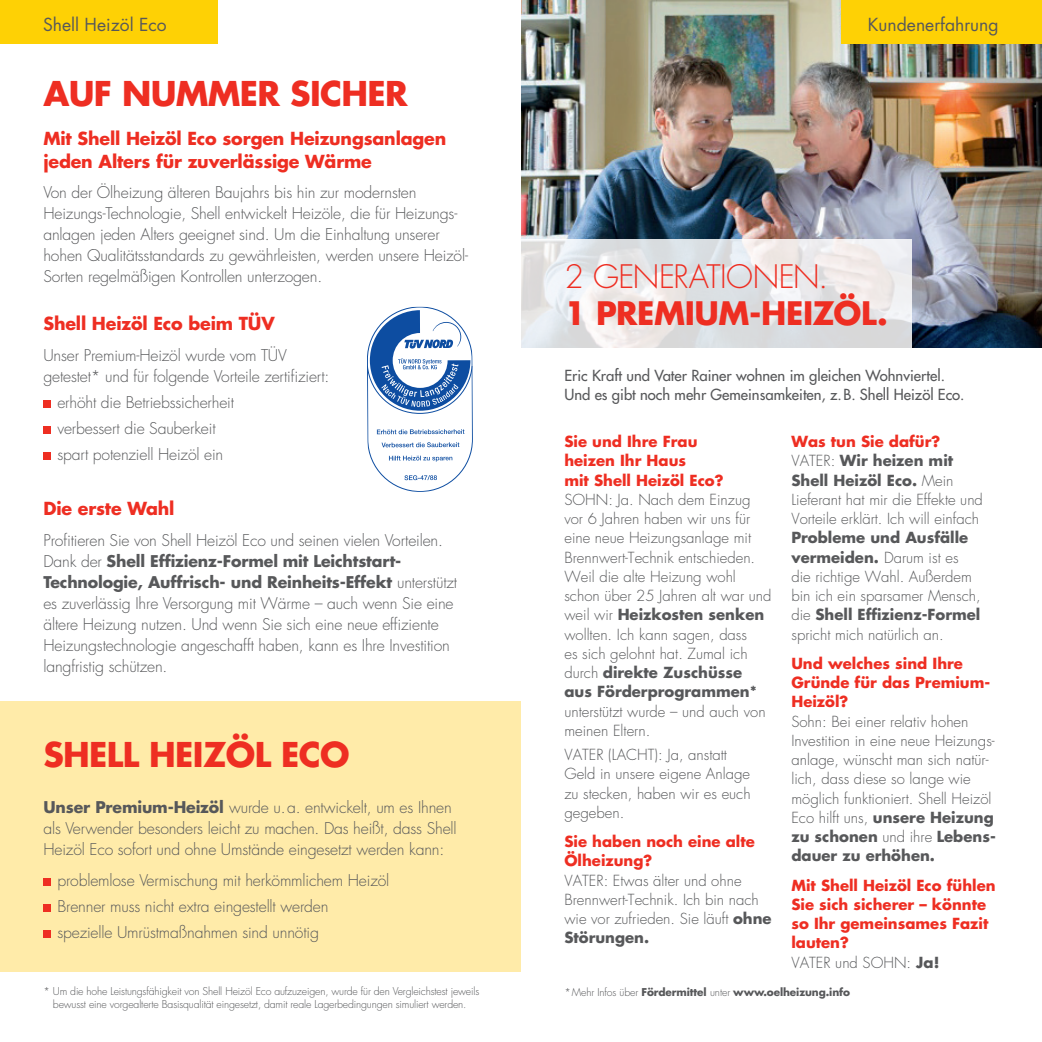
<style>
.page{position:relative;width:1042px;height:1042px;background:#fff}
.page>*{position:absolute;margin:0;border:0;box-sizing:border-box;transform-origin:0 0}
.t1{font:700 33.25px "Futura LT";letter-spacing:-.02em;color:#ee2e22}
.t2{font:700 31.5px "Futura LT";color:#ee2e22}
.t3{font:300 31.5px "Futura LT";letter-spacing:-.015em;color:#ee2e22}
.t4{font:700 17.5px/22.8px "Futura LT";letter-spacing:-.01em;color:#ee2e22}
.t5{font:17.5px "Futura LT";color:#57585a}
.t6{font:300 15.75px/21px "Futura LT";letter-spacing:-.01em;color:#57585a}
.t7{font:300 14.88px/19.2px "Futura LT";color:#57585a}
.t8{font:700 14.88px/19.2px "Futura LT";color:#ee2e22}
.t9{font:14.88px/19.2px "Futura LT";color:#57585a}
.t10{font:300 10.5px/12.2px "Futura LT";letter-spacing:-.015em;color:#57585a;text-align:center}
.t11{font:700 10.5px "Futura LT";letter-spacing:-.01em;color:#57585a}
.s1{font-weight:700}
.s2{font-weight:700;color:#ee2e22}
.s3{font-weight:300;color:#57585a}
.s4{color:#57585a}
.s5{font-weight:300}
</style>
<div class="page">
<div style="left:0;top:701px;width:521px;height:270px;background:#ffeba9"></div>
<div style="left:0;top:0;width:217px;height:43px;background:#fed105"></div>
<div style="left:43px;top:878px;width:8px;height:7px;background:#ee2e22"></div>
<div style="left:43px;top:904px;width:8px;height:7px;background:#ee2e22"></div>
<div style="left:43px;top:930px;width:8px;height:7px;background:#ee2e22"></div>
<div style="left:43px;top:400px;width:8px;height:8px;background:#ee2e22"></div>
<div style="left:43px;top:426px;width:8px;height:8px;background:#ee2e22"></div>
<div style="left:43px;top:452px;width:8px;height:8px;background:#ee2e22"></div>
<svg style="left:367px;top:306px;width:106px;height:186px"></svg>
<img style="left:521px;top:0;width:521px;height:347px">
<div style="left:841px;top:0;width:201px;height:43px;background:#fed105"></div>
<svg style="left:521px;top:239px;width:391px;height:108px"></svg>
<p class="t5" style="left:43px;top:13px;width:125px">Shell Heizöl Eco</p>
<h1 class="t1" style="left:43px;top:71px;width:321px">Auf Nummer sicher</h1>
<p class="t4" style="left:43px;top:127px;width:404px">Mit Shell Heizöl Eco sorgen Heizungsanlagen jeden Alters für zuverlässige Wärme</p>
<p class="t6" style="left:43px;top:183px;width:426px">Von der Ölheizung älteren Baujahrs bis hin zur modernsten Heizungs-Technologie, Shell entwickelt Heizöle, die für Heizungs&shy;anlagen jeden Alters geeignet sind. Um die Einhaltung unserer hohen Qualitätsstandards zu gewährleisten, werden unsere Heizöl-Sorten regelmäßigen Kontrollen unterzogen.</p>
<p class="t4" style="left:43px;top:312px;width:233px">Shell Heizöl Eco beim TÜV</p>
<p class="t6" style="left:43px;top:345px;width:288px">Unser Premium-Heizöl wurde vom TÜV getestet* und für folgende Vorteile zertifiziert:</p>
<p class="t6" style="left:57px;top:390px;width:178px;line-height:25.9px">erhöht die Betriebssicherheit verbessert die Sauberkeit spart potenziell Heizöl ein</p>
<p class="t4" style="left:43px;top:497px;width:133px">Die erste Wahl</p>
<p class="t6" style="left:43px;top:530px;width:415px">Profitieren Sie von Shell Heizöl Eco und seinen vielen Vorteilen.<br>Dank der <span class="s1">Shell Effizienz-Formel mit Leichtstart-Technologie, Auffrisch- und Reinheits-Effekt</span> unterstützt es zuverlässig Ihre Versorgung mit Wärme – auch wenn Sie eine ältere Heizung nutzen. Und wenn Sie sich eine neue effiziente Heizungstechnologie angeschafft haben, kann es Ihre Investition langfristig schützen.</p>
<h1 class="t1" style="left:43px;top:732px;width:40px">Shell</h1>
<h1 class="t1" style="left:149px;top:732px;width:46px">Heizöl</h1>
<h1 class="t1" style="left:281px;top:732px;width:62px">Eco</h1>
<p class="t6" style="left:43px;top:797px;width:415px"><span class="s1">Unser Premium-Heizöl</span> wurde u.a. entwickelt, um es Ihnen als Verwender besonders leicht zu machen. Das heißt, dass Shell<br>Heizöl Eco sofort und ohne Umstände eingesetzt werden kann:</p>
<p class="t6" style="left:57px;top:867px;width:333px;line-height:25.9px">problemlose Vermischung mit herkömmlichem Heizöl<br>Brenner muss nicht extra eingestellt werden<br>spezielle Umrüstmaßnahmen sind unnötig</p>
<p class="t10" style="left:43px;top:986px;width:437px">* Um die hohe Leistungsfähigkeit von Shell Heizöl Eco aufzuzeigen, wurde für den Vergleichstest jeweils bewusst eine vorgealterte Basisqualität eingesetzt, damit reale Lagerbedingungen simuliert werden.</p>
<p class="t5" style="left:868px;top:13px;width:132px">Kundenerfahrung</p>
<h2 class="t3" style="left:564px;top:257px;width:265px">2 Generationen.</h2>
<h2 class="t2" style="left:564px;top:292px;width:241px">1 Premium-Heizöl</h2>
<h2 class="t2" style="left:877px;top:292px;width:12px">.</h2>
<p class="t9" style="left:564px;top:366px;width:402px">Eric Kraft und Vater Rainer wohnen im gleichen Wohnviertel.<br>Und es gibt noch mehr Gemeinsamkeiten, z.B. Shell Heizöl Eco.</p>
<p class="t8" style="left:564px;top:432px;width:161px">Sie und Ihre Frau heizen Ihr Haus<br>mit Shell Heizöl Eco?</p>
<p class="t7" style="left:564px;top:490px;width:209px">Soh n: Ja. Nach dem Einzug vor 6 Jahren haben wir uns für eine neue Heizungsanlage mit<br>Brennwert-Technik entschieden.<br>Weil die alte Heizung wohl schon über 25 Jahren alt war und weil wir <span class="s1">Heizkosten senken </span>wollten. Ich kann sagen, dass<br>es sich gelohnt hat. Zumal ich durch <span class="s1">direkte Zuschüsse aus Förderprogrammen*</span></p>
<p class="t7" style="left:564px;top:702px;width:203px">unterstützt wurde – und auch von meinen Eltern.</p>
<p class="t7" style="left:564px;top:745px;width:188px">Vate r (lacht): Ja, anstatt<br>Geld in unsere eigene Anlage zu stecken, haben wir es euch gegeben.</p>
<p class="t8" style="left:564px;top:831px;width:192px">Sie haben noch eine alte<br>Ölheizung?</p>
<p class="t7" style="left:564px;top:871px;width:9px">vate</p>
<p class="t7" style="left:791px;top:432px;width:193px"><span class="s2">Was tun Sie dafür?<br></span>VATER: <span class="s1">Wir heizen mit<br>Shell Heizöl Eco.</span> Mein<br>Lieferant hat mir die Effekte und<br>Vorteile erklärt. Ich will einfach</p>
<p class="t7" style="left:791px;top:529px;width:191px"><span class="s1">Probleme und Ausfälle vermeiden.</span> Darum ist es die richtige Wahl. Außerdem bin ich ein sparsamer Mensch, die <span class="s1">Shell Effizienz-Formel </span>spricht mich natürlich an.</p>
<p class="t8" style="left:791px;top:653px;width:200px">Und welches sind Ihre<br>Gründe für das Premium-<br>Heizöl?</p>
<p class="t7" style="left:791px;top:712px;width:206px">Sohn: Bei einer relativ hohen<br>Investition in eine neue Heizungs&shy;anlage, wünscht man sich natür&shy;lich, dass diese so lange wie möglich funktioniert. Shell Heizöl<br>Eco hilft uns, <span class="s1">unsere Heizung zu schonen</span> und ihre <span class="s1">Lebens&shy;dauer zu erhöhen.</span></p>
<p class="t8" style="left:791px;top:875px;width:206px">Mit Shell Heizöl Eco fühlen<br>Sie sich sicherer – könnte so Ihr gemeinsames Fazit lauten?<br><span class="s3">VATER und SOHN :</span> <span class="s4">Ja!</span></p>
<p class="t7" style="left:564px;top:871px;width:209px;text-indent:32px">r: Etwas älter und ohne<br>Brennwert-Technik. Ich bin nach wie vor zufrieden. Sie läuft <span class="s1">ohne<br>Störungen.</span></p>
<p class="t11" style="left:564px;top:985px;width:287px"><span class="s5">*Mehr Infos über</span> Fördermittel <span class="s5">unter</span> www.oelheizung.info</p>
</div>
